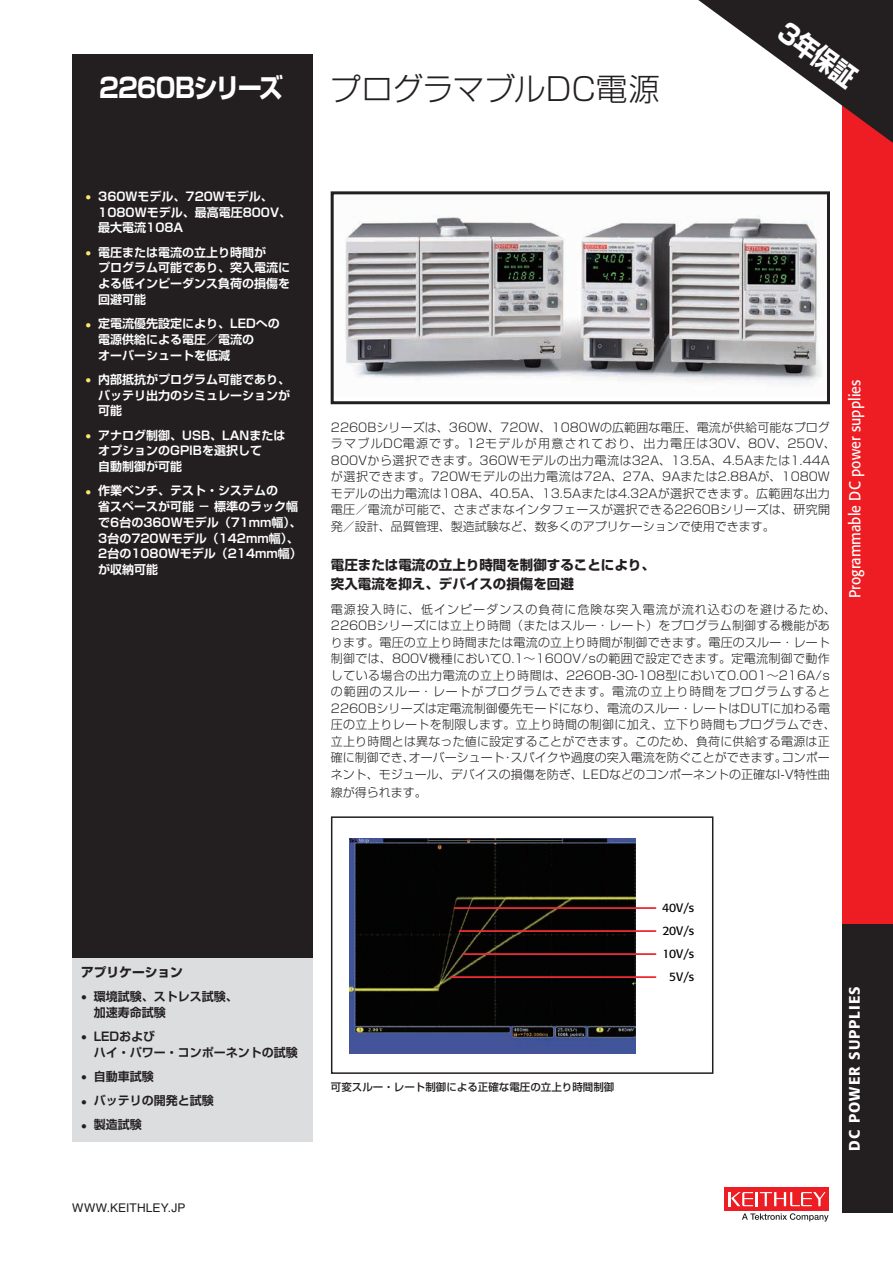
<style>
.page{position:relative;width:893px;height:1263px;background:#fff}
.page>*{position:absolute;margin:0;border:0;box-sizing:border-box;transform-origin:0 0}
.t1{font:300 31.5px "Shin Go Pro";color:#231f20}
.t2{font:700 27px "Shin Go Pro";letter-spacing:-.05em;color:#fff;scale:.9 1}
.t3{font:700 27px "Shin Go Pro";letter-spacing:-.05em;color:#fff;scale:.87 1}
.t4{font:15.75px "Formata";color:#fff;scale:.9 1}
.t5{font:500 15px "Formata";letter-spacing:.07em;color:#fff}
.t6{font:700 13.5px/19.5px "Shin Go Pro";color:#231f20}
.t7{font:700 12.75px "Shin Go Pro";color:#231f20}
.t8{font:12.15px/22.8px "Formata";color:#030303;text-align:center}
.t9{font:300 12px/16.5px "Shin Go Pro";letter-spacing:.015em;color:#231f20}
.t10{font:700 12px/15.8px "Shin Go Pro De";color:#fff}
.t11{font:700 12px/15.8px "Shin Go Pro De";color:#231f20}
.t12{font:12px "Helvetica LT Std";letter-spacing:.01em;color:#231f20}
.t13{font:500 10.5px "Shin Go Pro";color:#231f20}
.s1{color:#ffe86e}
</style>
<div class="page">
<div style="left:72px;top:54px;width:241px;height:1087px;background:#231f20"></div>
<div style="left:842px;top:54px;width:51px;height:870px;background:#ee1d23"></div>
<div style="left:842px;top:924px;width:51px;height:288px;background:#231f20"></div>
<div style="left:724px;top:1187px;width:105px;height:24px;background:#ee1d23"></div>
<hr style="left:755px;top:1192px;width:3px;height:14px;background:#fff">
<svg style="left:729px;top:1192px;width:24px;height:14px"></svg>
<svg style="left:760px;top:1192px;width:65px;height:14px"></svg>
<svg style="left:742px;top:1213px;width:86px;height:8px"></svg>
<div style="left:72px;top:958px;width:241px;height:183px;background:#dcdddf"></div>
<svg style="left:698px;top:0;width:195px;height:143px"></svg>
<img style="left:345px;top:215px;width:477px;height:171px">
<div style="left:331px;top:191px;width:499px;height:213px;border:3px solid #231f20"></div>
<img style="left:349px;top:839px;width:287px;height:215px">
<hr style="left:454px;top:907px;width:202px;height:2px;background:#ee2b34">
<hr style="left:459px;top:930px;width:197px;height:2px;background:#ee2b34">
<hr style="left:463px;top:953px;width:193px;height:2px;background:#ee2b34">
<hr style="left:451px;top:976px;width:205px;height:2px;background:#ee2b34">
<div style="left:601px;top:1040px;width:35px;height:14px;background:#41559a"></div>
<div style="left:331px;top:816px;width:382px;height:258px;border:2px solid #231f20"></div>
<h2 class="t2" style="left:99px;top:66px;width:206px">2260Bシリーズ</h2>
<h1 class="t1" style="left:329px;top:63px;width:332px">プログラマブルDC電源</h1>
<h2 class="t3" style="left:794px;top:11px;width:103px;rotate:36deg">3年保証</h2>
<p class="t10" style="left:98px;top:187px;width:194px;text-indent:-13px"><span class="s1">•</span> 360Wモデル、720Wモデル、<br>1080Wモデル、最高電圧800V、最大電流108A</p>
<p class="t10" style="left:98px;top:243px;width:193px;text-indent:-13px"><span class="s1">•</span> 電圧または電流の立上り時間が<br>プログラム可能であり、突入電流による低インピーダンス負荷の損傷を回避可能</p>
<p class="t10" style="left:98px;top:314px;width:183px;text-indent:-13px"><span class="s1">•</span> 定電流優先設定により、LEDへの電源供給による電圧／電流の<br>オーバーシュートを低減</p>
<p class="t10" style="left:98px;top:370px;width:193px;text-align:justify;text-indent:-13px"><span class="s1">•</span> 内部抵抗がプログラム可能であり、バッテリ出力のシミュレーションが可能</p>
<p class="t10" style="left:98px;top:426px;width:189px;text-indent:-13px"><span class="s1">•</span> アナログ制御、USB、LANまたはオプションのGPIBを選択して<br>自動制御が可能</p>
<p class="t10" style="left:98px;top:481px;width:205px;text-indent:-13px"><span class="s1">•</span> 作業ベンチ、テスト・システムの<br>省スペースが可能－標準のラック幅で6台の360Wモデル（71mm幅）、<br>3台の720Wモデル（142mm幅）、<br>2台の1080Wモデル（214mm幅）が収納可能</p>
<p class="t9" style="left:331px;top:417px;width:506px">2260Bシリーズは、360W、720W、1080Wの広範囲な電圧、電流が供給可能なプログラマブルDC電源です。12モデルが用意されており、出力電圧は30V、80V、250V、800Vから選択できます。360Wモデルの出力電流は32A、13.5A、4.5Aまたは1.44Aが選択できます。720Wモデルの出力電流は72A、27A、9Aまたは2.88Aが、1080Wモデルの出力電流は108A、40.5A、13.5Aまたは4.32Aが選択できます。広範囲な出力電圧／電流が可能で、さまざまなインタフェースが選択できる2260Bシリーズは、研究開発／設計、品質管理、製造試験など、数多くのアプリケーションで使用できます。</p>
<p class="t6" style="left:331px;top:553px;width:326px">電圧または電流の立上り時間を制御することにより、突入電流を抑え、デバイスの損傷を回避</p>
<p class="t9" style="left:331px;top:600px;width:507px">電源投入時に、低インピーダンスの負荷に危険な突入電流が流れ込むのを避けるため、2260Bシリーズには立上り時間（またはスルー・レート）をプログラム制御する機能があります。電圧の立上り時間または電流の立上り時間が制御できます。電圧のスルー・レート制御では、800V機種において0.1～1600V/sの範囲で設定できます。定電流制御で動作している場合の出力電流の立上り時間は、2260B-30-108型において0.001～216A/sの範囲のスルー・レートがプログラムできます。電流の立上り時間をプログラムすると2260Bシリーズは定電流制御優先モードになり、電流のスルー・レートはDUTに加わる電圧の立上りレートを制限します。立上り時間の制御に加え、立下り時間もプログラムでき、立上り時間とは異なった値に設定することができます。このため、負荷に供給する電源は正確に制御でき、オーバーシュート・スパイクや過度の突入電流を防ぐことができます。コンポーネント、モジュール、デバイスの損傷を防ぎ、LEDなどのコンポーネントの正確なI-V特性曲</p>
<p class="t9" style="left:331px;top:782px;width:98px">線が得られます。</p>
<h3 class="t4" style="left:845px;top:598px;width:244px;rotate:-90deg">Programmable DC power supplies</h3>
<p class="t7" style="left:81px;top:962px;width:103px">アプリケーション</p>
<p class="t11" style="left:94px;top:987px;width:145px;text-indent:-13px">• 環境試験、ストレス試験、加速寿命試験</p>
<p class="t11" style="left:94px;top:1027px;width:205px;text-indent:-13px">• LEDおよび<br>ハイ・パワー・コンポーネントの試験</p>
<p class="t11" style="left:81px;top:1067px;width:74px">• 自動車試験</p>
<p class="t11" style="left:81px;top:1091px;width:134px">• バッテリの開発と試験</p>
<p class="t11" style="left:81px;top:1115px;width:62px">• 製造試験</p>
<p class="t12" style="left:72px;top:1201px;width:115px">WWW.KEITHLEY.JP</p>
<p class="t13" style="left:331px;top:1078px;width:285px">可変スルー・レート制御による正確な電圧の立上り時間制御</p>
<p class="t8" style="left:662px;top:896px;width:34px">40V/s<br>20V/s<br>10V/s<br>5V/s</p>
<p class="t5" style="left:845px;top:1150px;width:166px;rotate:-90deg">DC POWER SUPPLIES</p>
</div>
